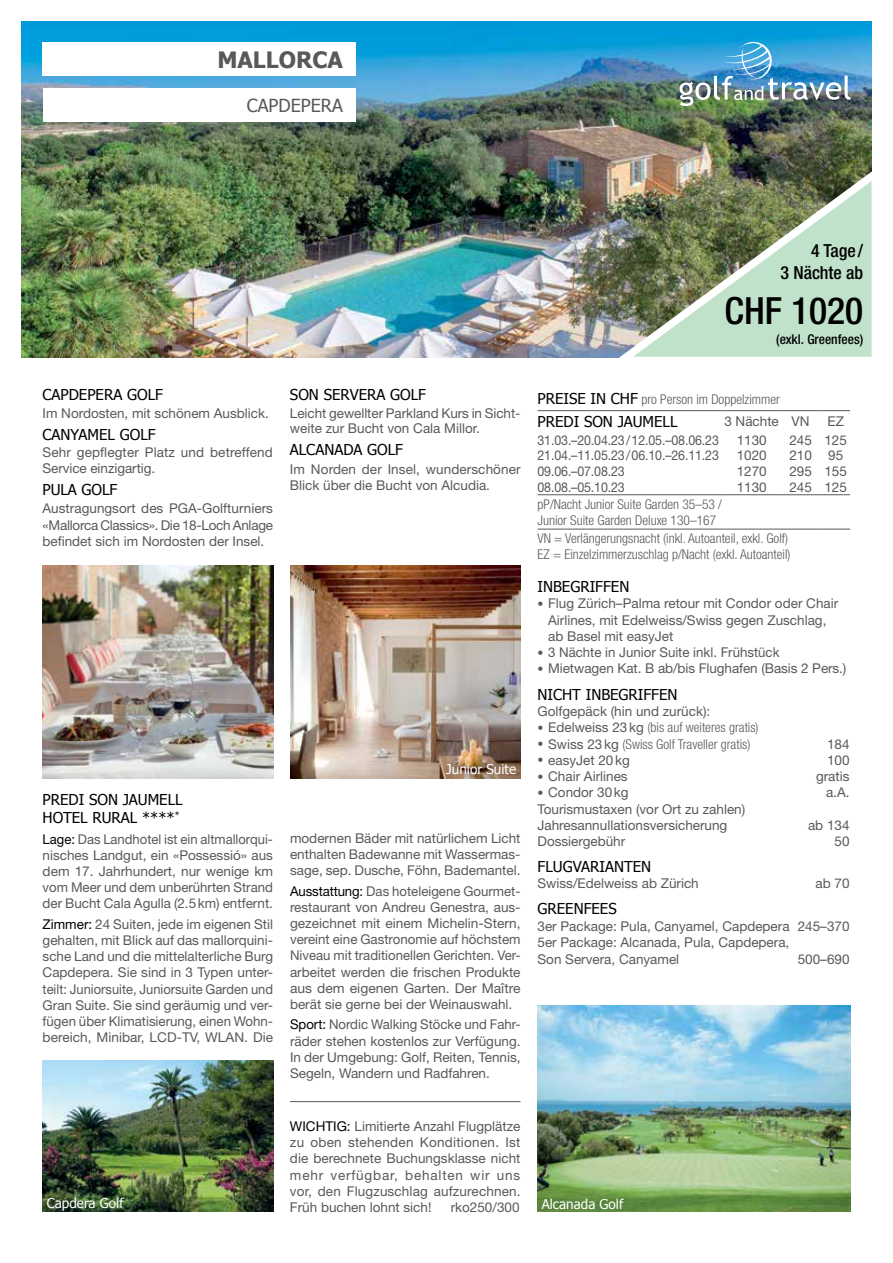
<style>
.page{position:relative;width:893px;height:1263px;background:#fff}
.page>*{position:absolute;margin:0;border:0;box-sizing:border-box;transform-origin:0 0}
.t1{font:500 condensed 37.5px "Helvetica Neue LT Pro";color:#000}
.t2{font:700 22.5px "Tahoma";color:#58595b}
.t3{font:500 condensed 18px/21.6px "Helvetica Neue LT Pro";color:#000;text-align:right}
.t4{font:18px "Tahoma";color:#58595b}
.t5{font:15px/18px "Tahoma";color:#000}
.t6{font:13.5px/16.2px "Helvetica Neue LT Pro";color:#58595b;text-align:justify}
.t7{font:300 condensed 13.5px/16.2px "Helvetica Neue LT Pro";color:#58595b}
.t8{font:13.5px "Helvetica Neue LT Pro";color:#58595b;scale:.92 1}
.t9{font:13.5px "Tahoma";color:#fff}
.t10{font:500 condensed 13.5px "Helvetica Neue LT Pro";color:#000}
.s1{color:#000}
.s2{font-family:"Tahoma";font-weight:400;font-stretch:normal;font-size:15px;color:#000}
.s3{font-size:12px}
.s4{font-weight:400;font-stretch:normal;font-size:12px}
.s5{font-weight:400;font-stretch:normal}
</style>
<div class="page">
<img style="left:21px;top:21px;width:851px;height:336px">
<img style="left:611px;top:159px;width:261px;height:199px">
<img style="left:679px;top:42px;width:171px;height:64px">
<img style="left:43px;top:566px;width:230px;height:212px">
<img style="left:290px;top:566px;width:230px;height:212px">
<img style="left:43px;top:1060px;width:230px;height:151px">
<hr style="left:290px;top:1101px;width:230px;height:1px;background:#58595b">
<div style="left:43px;top:43px;width:313px;height:33px;background:#fff"></div>
<div style="left:43px;top:89px;width:313px;height:33px;background:#fff"></div>
<hr style="left:537px;top:494px;width:188px;height:1px;background:#58595b">
<hr style="left:725px;top:494px;width:55px;height:1px;background:#58595b">
<hr style="left:780px;top:494px;width:42px;height:1px;background:#58595b">
<svg style="left:822px;top:494px;width:28px;height:1px"></svg>
<hr style="left:537px;top:529px;width:188px;height:1px;background:#58595b">
<hr style="left:725px;top:529px;width:55px;height:1px;background:#58595b">
<hr style="left:780px;top:529px;width:42px;height:1px;background:#58595b">
<svg style="left:822px;top:529px;width:28px;height:1px"></svg>
<hr style="left:537px;top:410px;width:188px;height:1px;background:#58595b">
<hr style="left:725px;top:410px;width:55px;height:1px;background:#58595b">
<hr style="left:780px;top:410px;width:42px;height:1px;background:#58595b">
<svg style="left:822px;top:410px;width:28px;height:1px"></svg>
<img style="left:537px;top:1006px;width:313px;height:206px">
<h2 class="t2" style="left:217px;top:44px;width:127px">MALLORCA</h2>
<h3 class="t4" style="left:247px;top:94px;width:97px">CAPDEPERA</h3>
<p class="t5" style="left:43px;top:385px;width:122px">CAPDEPERA GOLF</p>
<p class="t6" style="left:43px;top:404px;width:228px">Im Nordosten, mit schönem Ausblick.</p>
<p class="t5" style="left:43px;top:425px;width:115px">CANYAMEL GOLF</p>
<p class="t6" style="left:43px;top:445px;width:232px;line-height:15.5px">Sehr gepflegter Platz und betreffend<br>Service einzigartig.</p>
<p class="t5" style="left:43px;top:480px;width:76px">PULA GOLF</p>
<p class="t6" style="left:43px;top:500px;width:232px">Austragungsort des PGA-Golfturniers «Mallorca Classics». Die 18-Loch Anlage befindet sich im Nordosten der Insel.</p>
<p class="t5" style="left:43px;top:790px;width:141px">PREDI SON JAUMELL<br>HOTEL RURAL ****<sup>*</sup></p>
<p class="t6" style="left:43px;top:830px;width:232px"><span class="s1">Lage:</span> Das Landhotel ist ein altmallorqui&shy;nisches Landgut, ein «Possessió» aus dem 17. Jahrhundert, nur wenige km vom Meer und dem unberührten Strand der Bucht Cala Agulla (2.5 km) entfernt.</p>
<p class="t6" style="left:43px;top:915px;width:232px"><span class="s1">Zimmer:</span> 24 Suiten, jede im eigenen Stil gehalten, mit Blick auf das mallorquini&shy;sche Land und die mittelalterliche Burg Capdepera. Sie sind in 3 Typen unter&shy;teilt: Juniorsuite, Junior suite Garden und Gran Suite. Sie sind geräumig und ver&shy;fügen über Klimatisierung, einen Wohn&shy;bereich, Minibar, LCD-TV, WLAN. Die</p>
<p class="t9" style="left:47px;top:1194px;width:78px">Capdera Golf</p>
<p class="t5" style="left:290px;top:385px;width:138px">SON SERVERA GOLF</p>
<p class="t6" style="left:290px;top:405px;width:232px;line-height:15.5px">Leicht gewellter Parkland Kurs in Sicht&shy;weite zur Bucht von Cala Millor.</p>
<p class="t5" style="left:290px;top:440px;width:115px">ALCANADA GOLF</p>
<p class="t6" style="left:290px;top:460px;width:232px">Im Norden der Insel, wunderschöner<br>Blick über die Bucht von Alcudia.</p>
<p class="t9" style="left:446px;top:759px;width:71px">Junior Suite</p>
<p class="t6" style="left:290px;top:829px;width:232px">modernen Bäder mit natürlichem Licht enthalten Badewanne mit Wassermas&shy;sage, sep. Dusche, Föhn, Bademantel.</p>
<p class="t6" style="left:290px;top:882px;width:232px"><span class="s1">Ausstattung:</span> Das hoteleigene Gourmet&shy;restaurant von Andreu Genestra, aus&shy;gezeichnet mit einem Michelin-Stern, vereint eine Gastronomie auf höchstem Niveau mit traditionellen Gerichten. Ver&shy;arbeitet werden die frischen Produkte aus dem eigenen Garten. Der Maître berät sie gerne bei der Weinauswahl.</p>
<p class="t6" style="left:290px;top:1016px;width:232px"><span class="s1">Sport:</span> Nordic Walking Stöcke und Fahr&shy;räder stehen kostenlos zur Verfügung.<br>In der Umgebung: Golf, Reiten, Tennis, Segeln, Wandern und Radfahren.</p>
<p class="t6" style="left:290px;top:1118px;width:232px"><span class="s1">WICHTIG:</span> Limitierte Anzahl Flugplätze zu oben stehenden Konditionen. Ist die berechnete Buchungsklasse nicht mehr verfügbar, behalten wir uns vor, den Flugzuschlag aufzurechnen.<br>Früh buchen lohnt sich!</p>
<p class="t6" style="left:451px;top:1199px;width:70px">rko250/300</p>
<h3 class="t3" style="left:780px;top:240px;width:84px">4 Tage /<br>3 Nächte ab</h3>
<h1 class="t1" style="left:725px;top:288px;width:140px">CHF 1020</h1>
<p class="t10" style="left:776px;top:332px;width:89px">(exkl. Greenfees)</p>
<p class="t7" style="left:537px;top:391px;width:244px"><span class="s2">PREISE IN CHF</span> pro Person im Doppelzimmer</p>
<p class="t5" style="left:537px;top:412px;width:141px">PREDI SON JAUMELL</p>
<p class="t6" style="left:725px;top:413px;width:86px">3 Nächte VN</p>
<p class="t6" style="left:827px;top:413px;width:18px">EZ</p>
<p class="t8" style="left:537px;top:431px;width:199px">31.03.–20.04.23 / 12.05.–08.06.23</p>
<p class="t6" style="left:737px;top:431px;width:32px">1130</p>
<p class="t6" style="left:789px;top:431px;width:59px">245 125</p>
<p class="t8" style="left:537px;top:447px;width:199px">21.04.–11.05.23 / 06.10.–26.11.23</p>
<p class="t6" style="left:737px;top:447px;width:32px">1020</p>
<p class="t6" style="left:789px;top:447px;width:55px">210 95</p>
<p class="t8" style="left:537px;top:463px;width:96px">09.06.–07.08.23</p>
<p class="t6" style="left:737px;top:463px;width:32px">1270</p>
<p class="t6" style="left:789px;top:463px;width:59px">295 155</p>
<p class="t8" style="left:537px;top:479px;width:96px">08.08.–05.10.23</p>
<p class="t6" style="left:737px;top:478px;width:32px">1130</p>
<p class="t6" style="left:789px;top:478px;width:59px">245 125</p>
<p class="t7" style="left:537px;top:496px;width:186px">pP/Nacht Junior Suite Garden 35–53 /<br>Junior Suite Garden Deluxe 130–167</p>
<p class="t7" style="left:537px;top:530px;width:254px">VN = Verlängerungsnacht (inkl. Autoanteil, exkl. Golf)<br>EZ = Einzelzimmerzuschlag p/Nacht (exkl. Autoanteil)</p>
<p class="t5" style="left:537px;top:577px;width:93px">INBEGRIFFEN</p>
<p class="t6" style="left:548px;top:595px;width:292px;text-align:left;text-indent:-11px"><span class="s3">•</span> Flug Zürich–Palma retour mit Condor oder Chair<br>Airlines, mit Edelweiss/Swiss gegen Zuschlag, ab Basel mit easyJet</p>
<p class="t6" style="left:537px;top:644px;width:243px"><span class="s3">•</span> 3 Nächte in Junior Suite inkl. Frühstück</p>
<p class="t6" style="left:537px;top:660px;width:310px"><span class="s3">•</span> Mietwagen Kat. B ab/bis Flughafen (Basis 2 Pers.)</p>
<p class="t5" style="left:537px;top:685px;width:142px">NICHT INBEGRIFFEN</p>
<p class="t6" style="left:537px;top:703px;width:174px">Golfgepäck (hin und zurück):</p>
<p class="t7" style="left:537px;top:719px;width:223px"><span class="s4">•</span> <span class="s5">Edelweiss 23 kg</span> (bis auf weiteres gratis)</p>
<p class="t7" style="left:537px;top:736px;width:214px"><span class="s4">•</span> <span class="s5">Swiss 23 kg</span> (Swiss Golf Traveller gratis)</p>
<p class="t6" style="left:827px;top:735px;width:24px">184</p>
<p class="t6" style="left:537px;top:751px;width:94px"><span class="s3">•</span> easyJet 20 kg</p>
<p class="t6" style="left:827px;top:751px;width:24px">100</p>
<p class="t6" style="left:537px;top:768px;width:92px"><span class="s3">•</span> Chair Airlines</p>
<p class="t6" style="left:816px;top:768px;width:35px">gratis</p>
<p class="t6" style="left:537px;top:784px;width:93px"><span class="s3">•</span> Condor 30 kg</p>
<p class="t6" style="left:826px;top:784px;width:25px">a.A.</p>
<p class="t6" style="left:537px;top:800px;width:209px">Tourismustaxen (vor Ort zu zahlen)<br>Jahresannullationsversicherung</p>
<p class="t6" style="left:808px;top:816px;width:43px">ab 134</p>
<p class="t6" style="left:537px;top:833px;width:89px">Dossiergebühr</p>
<p class="t6" style="left:834px;top:833px;width:17px">50</p>
<p class="t5" style="left:537px;top:857px;width:115px">FLUGVARIANTEN</p>
<p class="t6" style="left:537px;top:875px;width:163px">Swiss/Edelweiss ab Zürich</p>
<p class="t6" style="left:815px;top:875px;width:36px">ab 70</p>
<p class="t5" style="left:537px;top:899px;width:81px">GREENFEES</p>
<p class="t6" style="left:537px;top:917px;width:313px;text-align:left">3er Package: Pula, Canyamel, Capdepera 245–370<br>5er Package: Alcanada, Pula, Capdepera,<br>Son Servera, Canyamel</p>
<p class="t6" style="left:798px;top:950px;width:53px">500–690</p>
<p class="t9" style="left:542px;top:1194px;width:83px">Alcanada Golf</p>
</div>
